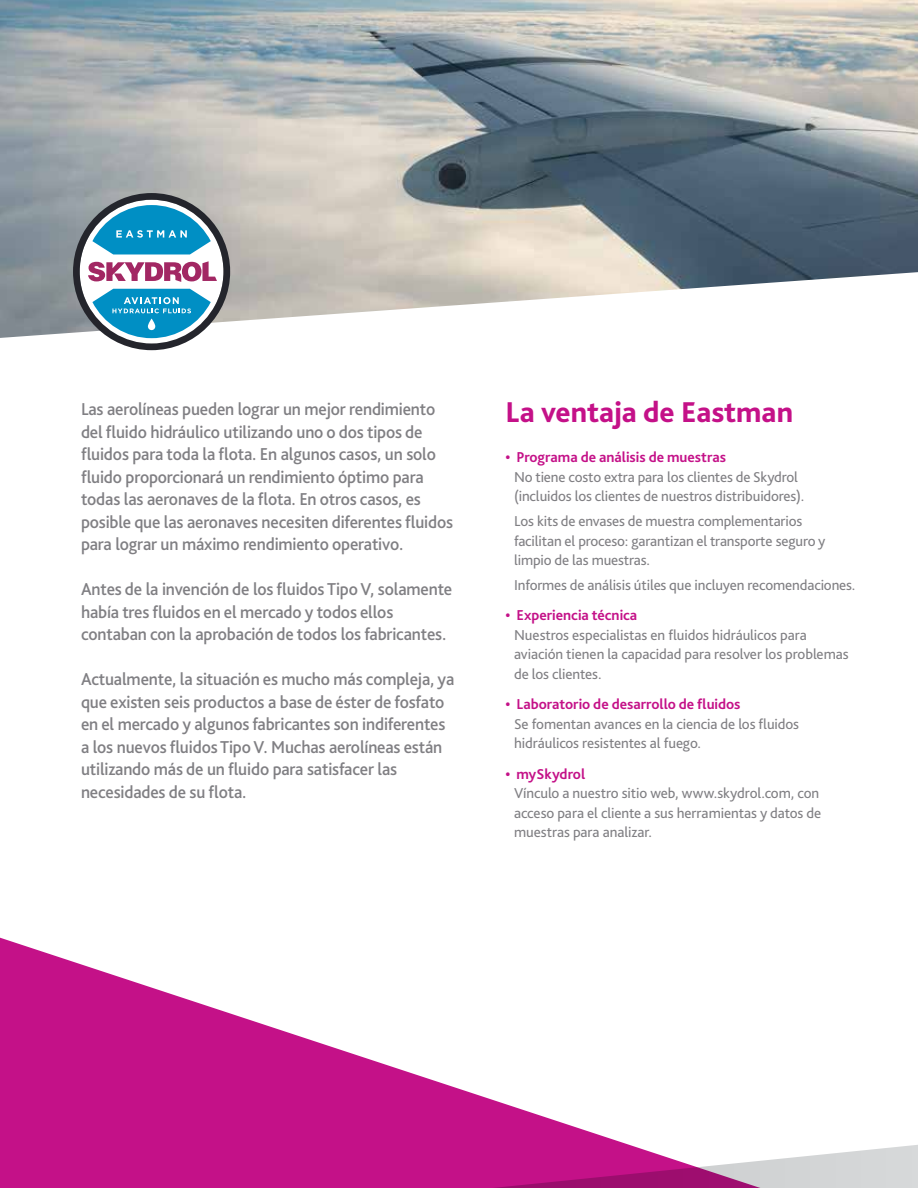
<style>
.page{position:relative;width:918px;height:1188px;background:#fff}
.page>*{position:absolute;margin:0;border:0;box-sizing:border-box;transform-origin:0 0}
.t1{font:800 30px "Bliss Pro";color:#c41188}
.t2{font:500 18px/22.5px "Bliss Pro";letter-spacing:-.01em;color:#807f83;scale:.96 1}
.t3{font:15px/19.5px "Bliss Pro";letter-spacing:-.01em;color:#807f83}
.t4{font:700 15px "Bliss Pro";color:#c41188}
</style>
<div class="page">
<img style="left:0;top:0;width:918px;height:338px">
<svg style="left:73px;top:193px;width:157px;height:157px"></svg>
<svg style="left:842px;top:1145px;width:76px;height:43px;background:#d8dadb"></svg>
<svg style="left:0;top:937px;width:842px;height:251px"></svg>
<p class="t2" style="left:81px;top:397px;width:389px">Las aerolíneas pueden lograr un mejor rendimiento del fluido hidráulico utilizando uno o dos tipos de fluidos para toda la flota. En algunos casos, un solo fluido proporcionará un rendimiento óptimo para todas las aeronaves de la flota. En otros casos, es posible que las aeronaves necesiten diferentes fluidos para lograr un máximo rendimiento operativo.</p>
<p class="t2" style="left:81px;top:577px;width:388px">Antes de la invención de los fluidos Tipo V, solamente había tres fluidos en el mercado y todos ellos contaban con la aprobación de todos los fabricantes.</p>
<p class="t2" style="left:81px;top:667px;width:390px">Actualmente, la situación es mucho más compleja, ya que existen seis productos a base de éster de fosfato en el mercado y algunos fabricantes son indiferentes a los nuevos fluidos Tipo V. Muchas aerolíneas están utilizando más de un fluido para satisfacer las necesidades de su flota.</p>
<h1 class="t1" style="left:505px;top:393px;width:289px">La ventaja de Eastman</h1>
<p class="t4" style="left:505px;top:448px;width:222px">• Programa de análisis de muestras</p>
<p class="t3" style="left:514px;top:467px;width:292px">No tiene costo extra para los clientes de Skydrol (incluidos los clientes de nuestros distribuidores).</p>
<p class="t3" style="left:514px;top:511px;width:313px">Los kits de envases de muestra complementarios facilitan el proceso: garantizan el transporte seguro y limpio de las muestras.</p>
<p class="t3" style="left:514px;top:575px;width:343px">Informes de análisis útiles que incluyen recomendaciones.</p>
<p class="t4" style="left:505px;top:606px;width:133px">• Experiencia técnica</p>
<p class="t3" style="left:514px;top:625px;width:336px">Nuestros especialistas en fluidos hidráulicos para aviación tienen la capacidad para resolver los problemas de los clientes.</p>
<p class="t4" style="left:505px;top:695px;width:237px">• Laboratorio de desarrollo de fluidos</p>
<p class="t3" style="left:514px;top:714px;width:287px">Se fomentan avances en la ciencia de los fluidos hidráulicos resistentes al fuego.</p>
<p class="t4" style="left:505px;top:764px;width:81px">• mySkydrol</p>
<p class="t3" style="left:514px;top:783px;width:309px">Vínculo a nuestro sitio web, www.skydrol.com, con acceso para el cliente a sus herramientas y datos de muestras para analizar.</p>
</div>
